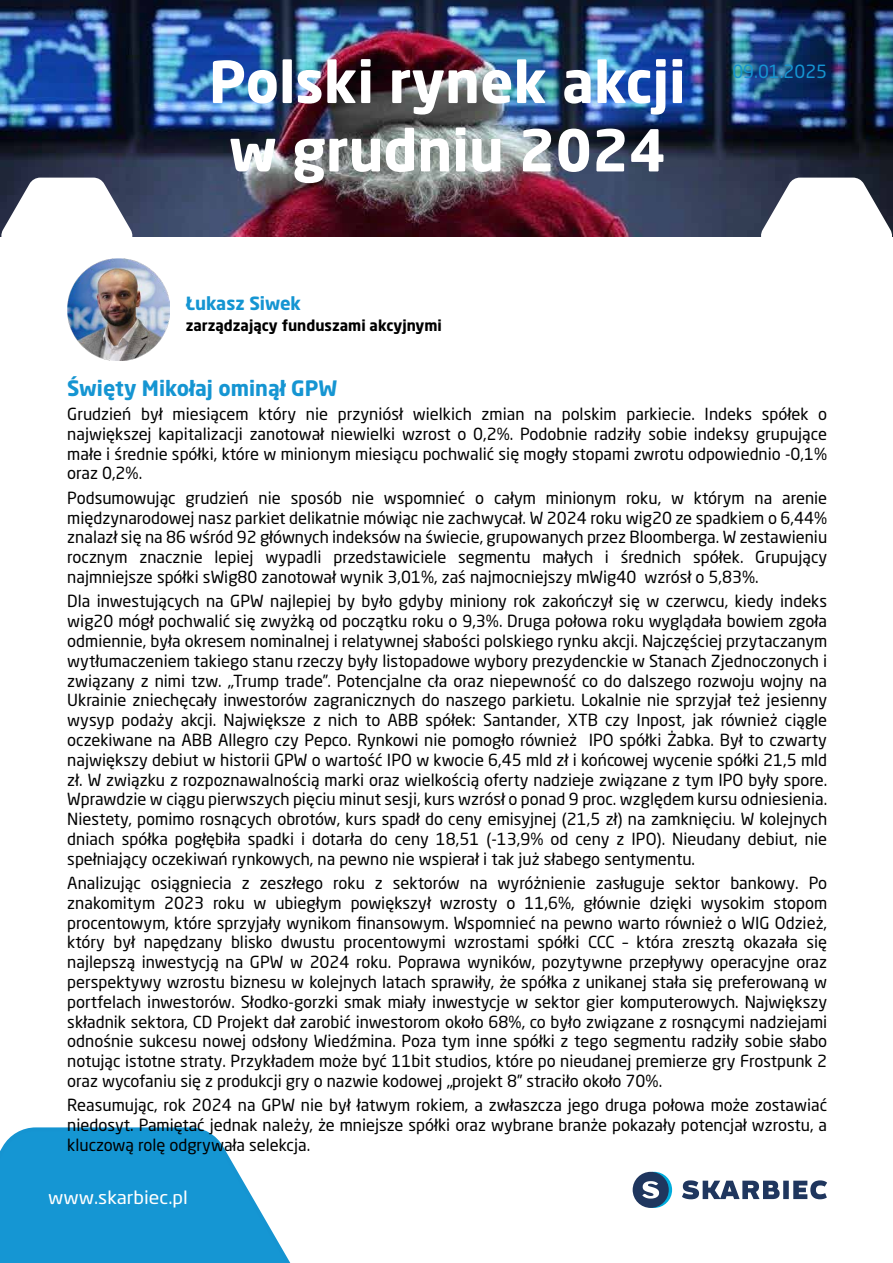
<style>
.page{position:relative;width:893px;height:1263px;background:#fff}
.page>*{position:absolute;margin:0;border:0;box-sizing:border-box;transform-origin:0 0}
.t1{font:700 57px/68.4px "Neo Sans Pro";color:#fff;text-align:center}
.t2{font:700 21px "Neo Sans Pro";color:#1595d2}
.t3{font:18px "Neo Sans Pro";color:#fff;scale:1.08 1}
.t4{font:700 18px "Neo Sans Pro";color:#1595d2}
.t5{font:18px "Neo Sans Pro";color:#1595d2}
.t6{font:16.5px/19.8px "Neo Sans Pro";color:#000;text-align:justify}
.t7{font:700 15px "Neo Sans Pro";color:#000}
</style>
<div class="page">
<img style="left:1px;top:0;width:892px;height:236px">
<svg style="left:760px;top:178px;width:133px;height:59px"></svg>
<svg style="left:1px;top:178px;width:132px;height:81px"></svg>
<svg style="left:0;top:1127px;width:291px;height:136px;background:#36a5d9"></svg>
<svg style="left:636px;top:1172px;width:36px;height:36px"></svg>
<div style="left:633px;top:1172px;width:36px;height:36px;background:#1f365e;border-radius:50%"></div>
<svg style="left:642px;top:1181px;width:17px;height:17px"></svg>
<svg style="left:682px;top:1180px;width:145px;height:19px"></svg>
<img style="left:67px;top:259px;width:102px;height:102px">
<h1 class="t1" style="left:209px;top:46px;width:478px">Polski rynek akcji w grudniu 2024</h1>
<p class="t5" style="left:732px;top:61px;width:96px">09.01.2025</p>
<p class="t4" style="left:186px;top:292px;width:117px">Łukasz Siwek</p>
<p class="t7" style="left:186px;top:316px;width:258px">zarządzający funduszami akcyjnymi</p>
<p class="t2" style="left:67px;top:374px;width:271px">Święty Mikołaj ominął GPW</p>
<p class="t6" style="left:67px;top:404px;width:761px">Grudzień był miesiącem który nie przyniósł wielkich zmian na polskim parkiecie. Indeks spółek o największej kapitalizacji zanotował niewielki wzrost o 0,2%. Podobnie radziły sobie indeksy grupujące małe i średnie spółki, które w minionym miesiącu pochwalić się mogły stopami zwrotu odpowiednio -0,1% oraz 0,2%.</p>
<p class="t6" style="left:67px;top:488px;width:761px">Podsumowując grudzień nie sposób nie wspomnieć o całym minionym roku, w którym na arenie międzynarodowej nasz parkiet delikatnie mówiąc nie zachwycał. W 2024 roku wig20 ze spadkiem o 6,44% znalazł się na 86 wśród 92 głównych indeksów na świecie, grupowanych przez Bloomberga. W zestawieniu rocznym znacznie lepiej wypadli przedstawiciele segmentu małych i średnich spółek. Grupujący najmniejsze spółki sWig80 zanotował wynik 3,01%, zaś najmocniejszy mWig40 wzrósł o 5,83%.</p>
<p class="t6" style="left:67px;top:591px;width:761px">Dla inwestujących na GPW najlepiej by było gdyby miniony rok zakończył się w czerwcu, kiedy indeks wig20 mógł pochwalić się zwyżką od początku roku o 9,3%. Druga połowa roku wyglądała bowiem zgoła odmiennie, była okresem nominalnej i relatywnej słabości polskiego rynku akcji. Najczęściej przytaczanym wytłumaczeniem takiego stanu rzeczy były listopadowe wybory prezydenckie w Stanach Zjednoczonych i związany z nimi tzw. „Trump trade”. Potencjalne cła oraz niepewność co do dalszego rozwoju wojny na Ukrainie zniechęcały inwestorów zagranicznych do naszego parkietu. Lokalnie nie sprzyjał też jesienny wysyp podaży akcji. Największe z nich to ABB spółek: Santander, XTB czy Inpost, jak również ciągle oczekiwane na ABB Allegro czy Pepco. Rynkowi nie pomogło również IPO spółki Żabka. Był to czwarty największy debiut w historii GPW o wartość IPO w kwocie 6,45 mld zł i końcowej wycenie spółki 21,5 mld zł. W związku z rozpoznawalnością marki oraz wielkością oferty nadzieje związane z tym IPO były spore.<br>Wprawdzie w ciągu pierwszych pięciu minut sesji, kurs wzrósł o ponad 9 proc. względem kursu odniesienia.<br>Niestety, pomimo rosnących obrotów, kurs spadł do ceny emisyjnej (21,5 zł) na zamknięciu. W kolejnych dniach spółka pogłębiła spadki i dotarła do ceny 18,51 (-13,9% od ceny z IPO). Nieudany debiut, nie spełniający oczekiwań rynkowych, na pewno nie wspierał i tak już słabego sentymentu.</p>
<p class="t6" style="left:67px;top:873px;width:761px">Analizując osiągniecia z zeszłego roku z sektorów na wyróżnienie zasługuje sektor bankowy. Po znakomitym 2023 roku w ubiegłym powiększył wzrosty o 11,6%, głównie dzięki wysokim stopom procentowym, które sprzyjały wynikom finansowym. Wspomnieć na pewno warto również o WIG Odzież, który był napędzany blisko dwustu procentowymi wzrostami spółki CCC – która zresztą okazała się najlepszą inwestycją na GPW w 2024 roku. Poprawa wyników, pozytywne przepływy operacyjne oraz perspektywy wzrostu biznesu w kolejnych latach sprawiły, że spółka z unikanej stała się preferowaną w portfelach inwestorów. Słodko-gorzki smak miały inwestycje w sektor gier komputerowych. Największy składnik sektora, CD Projekt dał zarobić inwestorom około 68%, co było związane z rosnącymi nadziejami odnośnie sukcesu nowej odsłony Wiedźmina. Poza tym inne spółki z tego segmentu radziły sobie słabo notując istotne straty. Przykładem może być 11bit studios, które po nieudanej premierze gry Frostpunk 2 oraz wycofaniu się z produkcji gry o nazwie kodowej „projekt 8” straciło około 70%.</p>
<p class="t6" style="left:67px;top:1095px;width:761px">Reasumując, rok 2024 na GPW nie był łatwym rokiem, a zwłaszcza jego druga połowa może zostawiać niedosyt. Pamiętać jednak należy, że mniejsze spółki oraz wybrane branże pokazały potencjał wzrostu, a kluczową rolę odgrywała selekcja.</p>
<p class="t3" style="left:48px;top:1186px;width:131px">www.skarbiec.pl</p>
</div>
